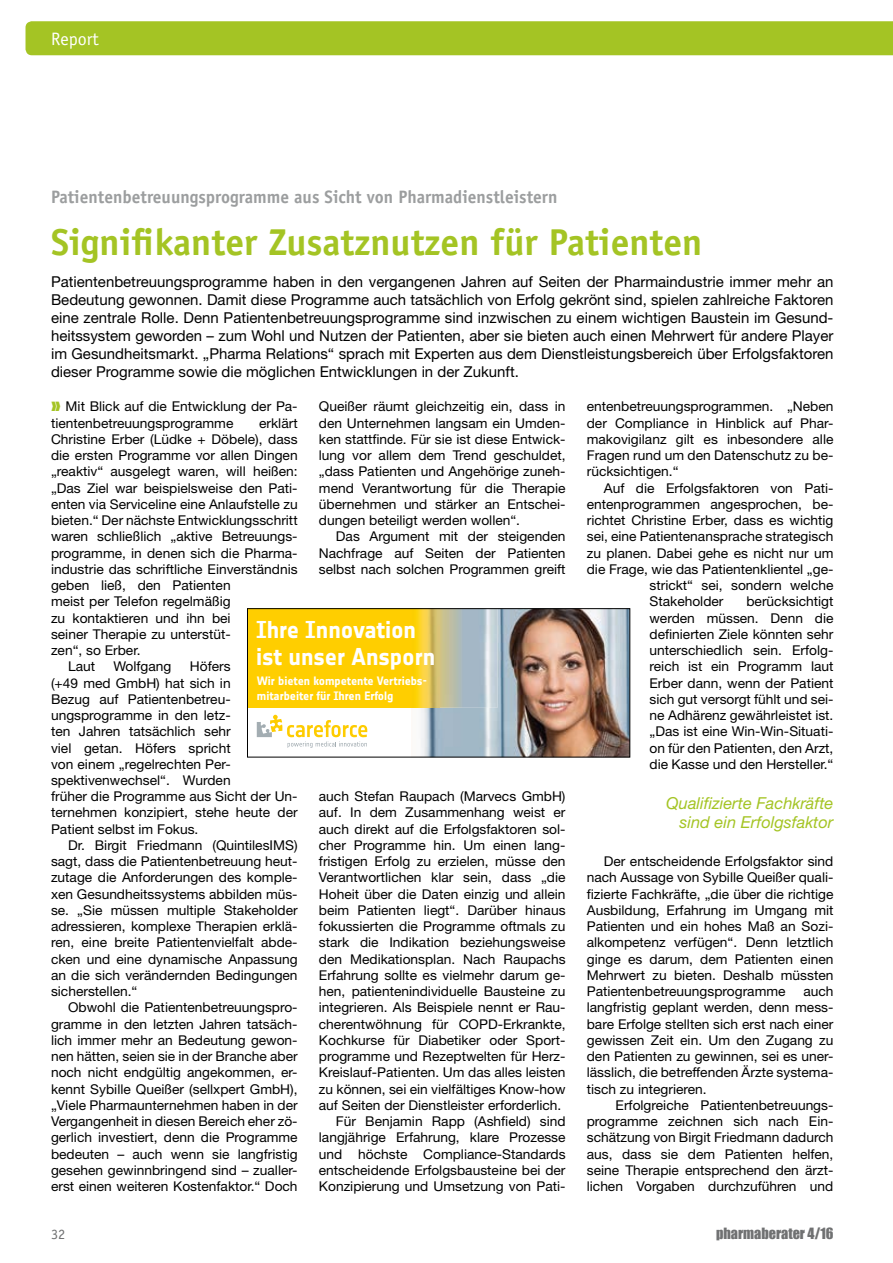
<style>
.page{position:relative;width:893px;height:1263px;background:#fff}
.page>*{position:absolute;margin:0;border:0;box-sizing:border-box;transform-origin:0 0}
._05_Headlines{font:700 37.5px "Officina Sans";color:#a4c424}
.t1{font:24px/27px "Notes Bold Tf";letter-spacing:-.01em;color:#fff}
.pb_Vorspann{font:700 18px "Officina Sans";color:#9c9e9f}
.t2{font:18px "Officina Sans";color:#fff}
.pb_Zwischenüberschri{font:italic 16.5px/19.8px "Helvetica Neue LT Std";color:#a4c424;text-align:right}
._07_Vorspann{font:15px/18px "Helvetica Neue LT Std";color:#000;text-align:justify}
.t3{font:14.25px "Impact";color:#707172}
.t4{font:14.25px "Officina Sans";color:#707172}
._01_Fließtext{font:13.5px/16.2px "Helvetica Neue LT Std";color:#000;text-align:justify}
.t5{font:12px/14.4px "Notes Bold Tf";letter-spacing:-.005em;color:#fff}
.t6{font:9px "Helvetica";color:#000}
</style>
<div class="page">
<div style="left:26px;top:21px;width:867px;height:34px;background:#a4c424"></div>
<img style="left:421px;top:610px;width:207px;height:145px">
<svg style="left:257px;top:715px;width:110px;height:33px"></svg>
<img style="left:439px;top:610px;width:58px;height:98px">
<div style="left:247px;top:608px;width:69px;height:100px;background:#ffce00"></div>
<img style="left:316px;top:610px;width:123px;height:98px">
<div style="left:247px;top:608px;width:383px;height:149px;border:1px solid #000"></div>
<p class="t2" style="left:51px;top:28px;width:49px">Report</p>
<p class="pb_Vorspann" style="left:51px;top:186px;width:508px">Patientenbetreuungsprogramme aus Sicht von Pharmadienstleistern</p>
<p class="_05_Headlines" style="left:51px;top:219px;width:653px">Signifikanter Zusatznutzen für Patienten</p>
<p class="_07_Vorspann" style="left:51px;top:273px;width:784px">Patientenbetreuungsprogramme haben in den vergangenen Jahren auf Seiten der Pharmaindustrie immer mehr an Bedeutung gewonnen. Damit diese Programme auch tatsächlich von Erfolg gekrönt sind, spielen zahlreiche Faktoren eine zentrale Rolle. Denn Patientenbetreuungsprogramme sind inzwischen zu einem wichtigen Baustein im Gesund&shy;heitssystem geworden – zum Wohl und Nutzen der Patienten, aber sie bieten auch einen Mehrwert für andere Player im Gesundheitsmarkt. „Pharma Relations“ sprach mit Experten aus dem Dienstleistungsbereich über Erfolgsfaktoren dieser Programme sowie die möglichen Entwicklungen in der Zukunft.</p>
<p class="_01_Fließtext" style="left:51px;top:398px;width:248px;text-indent:15px">Mit Blick auf die Entwicklung der Pa&shy;tientenbetreuungsprogramme</p>
<p class="_01_Fließtext" style="left:319px;top:398px;width:248px">Queißer räumt gleichzeitig ein, dass in den Unternehmen langsam ein Umden&shy;ken stattfinde. Für sie ist diese Entwick&shy;lung vor allem dem Trend geschuldet, „dass Patienten und Angehörige zuneh&shy;mend Verantwortung für die Therapie übernehmen und stärker an Entschei&shy;dungen beteiligt werden wollen“.</p>
<p class="_01_Fließtext" style="left:319px;top:528px;width:248px;text-indent:17px">Das Argument mit der steigenden Nachfrage auf Seiten der Patienten selbst nach solchen Programmen greift</p>
<p class="_01_Fließtext" style="left:587px;top:398px;width:248px">entenbetreuungsprogrammen. „Neben der Compliance in Hinblick auf Phar&shy;makovigilanz gilt es inbesondere alle Fragen rund um den Datenschutz zu be&shy;rücksichtigen.“</p>
<p class="_01_Fließtext" style="left:604px;top:479px;width:231px">Auf die Erfolgsfaktoren von Pati-</p>
<p class="_01_Fließtext" style="left:587px;top:496px;width:248px">entenprogrammen angesprochen, be-</p>
<p class="_01_Fließtext" style="left:587px;top:512px;width:248px">richtet Christine Erber, dass es wichtig</p>
<p class="_01_Fließtext" style="left:587px;top:528px;width:248px">sei, eine Patientenansprache strategisch</p>
<p class="_01_Fließtext" style="left:587px;top:544px;width:248px">zu planen. Dabei gehe es nicht nur um</p>
<p class="_01_Fließtext" style="left:587px;top:561px;width:248px">die Frage, wie das Patientenklientel „ge-</p>
<p class="_01_Fließtext" style="left:649px;top:577px;width:185px">strickt“ sei, sondern welche</p>
<p class="_01_Fließtext" style="left:649px;top:593px;width:75px">Stakeholder</p>
<p class="_01_Fließtext" style="left:51px;top:414px;width:248px;text-align:left;text-indent:208px">erklärt Christine Erber (Lüdke + Döbele), dass die ersten Programme vor allen Dingen „reaktiv“ ausgelegt waren, will heißen: „Das Ziel war beispielsweise den Pati&shy;enten via Serviceline eine Anlaufstelle zu bieten.“ Der nächste Entwicklungsschritt waren schließlich „aktive Betreuungs&shy;programme, in denen sich die Pharma&shy;industrie das schriftliche Einverständnis geben ließ, den Patienten<br>meist per Telefon regelmäßig<br>zu kontaktieren und ihn bei<br>seiner Therapie zu unterstüt-<br>zen“, so Erber.</p>
<p class="_01_Fließtext" style="left:68px;top:658px;width:29px">Laut</p>
<p class="_01_Fließtext" style="left:114px;top:658px;width:59px">Wolfgang</p>
<p class="_01_Fließtext" style="left:649px;top:593px;width:185px;text-indent:97px">berücksichtigt werden müssen. Denn die definierten Ziele könnten sehr unterschiedlich sein. Erfolg&shy;reich ist ein Programm laut Erber dann, wenn der Patient sich gut versorgt fühlt und sei&shy;ne Adhärenz gewährleistet ist. „Das ist eine Win-Win-Situati&shy;on für den Patienten, den Arzt, die Kasse und den Hersteller.“</p>
<p class="pb_Zwischenüberschri" style="left:666px;top:792px;width:169px">Qualifizierte Fachkräfte sind ein Erfolgsfaktor</p>
<p class="_01_Fließtext" style="left:587px;top:853px;width:248px;text-indent:17px">Der entscheidende Erfolgsfaktor sind nach Aussage von Sybille Queißer quali&shy;fizierte Fachkräfte, „die über die richtige Ausbildung, Erfahrung im Umgang mit Patienten und ein hohes Maß an Sozi&shy;alkompetenz verfügen“. Denn letztlich ginge es darum, dem Patienten einen Mehrwert zu bieten. Deshalb müssten Patientenbetreuungsprogramme</p>
<p class="t1" style="left:256px;top:616px;width:181px">Ihre Innovation ist unser Ansporn</p>
<p class="t5" style="left:257px;top:674px;width:172px">Wir bieten kompetente Vertriebs&shy;mitarbeiter für Ihren Erfolg</p>
<p class="_01_Fließtext" style="left:51px;top:658px;width:248px;text-align:left;text-indent:139px">Höfers<br>(+49 med GmbH) hat sich in<br>Bezug auf Patientenbetreu&shy;ungsprogramme in den letz-<br>ten Jahren tatsächlich sehr<br>viel getan. Höfers spricht<br>von einem „regelrechten Per&shy;spektivenwechsel“. Wurden<br>früher die Programme aus Sicht der Un&shy;ternehmen konzipiert, stehe heute der<br>Patient selbst im Fokus.</p>
<p class="_01_Fließtext" style="left:51px;top:837px;width:248px;text-indent:17px">Dr. Birgit Friedmann (QuintilesIMS) sagt, dass die Patientenbetreuung heut&shy;zutage die Anforderungen des komple&shy;xen Gesundheitssystems abbilden müs&shy;se. „Sie müssen multiple Stakeholder adressieren, komplexe Therapien erklä&shy;ren, eine breite Patientenvielfalt abde&shy;cken und eine dynamische Anpassung an die sich verändernden Bedingungen sicherstellen.“</p>
<p class="_01_Fließtext" style="left:51px;top:999px;width:248px;text-indent:17px">Obwohl die Patientenbetreuungspro&shy;gramme in den letzten Jahren tatsäch&shy;lich immer mehr an Bedeutung gewon&shy;nen hätten, seien sie in der Branche aber noch nicht endgültig angekommen, er&shy;kennt Sybille Queißer (sellxpert GmbH), „Viele Pharmaunternehmen haben in der Vergangenheit in diesen Bereich eher zö&shy;gerlich investiert, denn die Programme bedeuten – auch wenn sie langfristig gesehen gewinnbringend sind – zualler&shy;erst einen weiteren Kostenfaktor.“ Doch</p>
<p class="t6" style="left:216px;top:788px;width:153px">careforce_16_01_20_anz_RZ.indd 1</p>
<p class="_01_Fließtext" style="left:319px;top:788px;width:248px">auch Stefan Raupach (Marvecs GmbH) auf. In dem Zusammenhang weist er auch direkt auf die Erfolgsfaktoren sol&shy;cher Programme hin. Um einen lang&shy;fristigen Erfolg zu erzielen, müsse den Verantwortlichen klar sein, dass „die Hoheit über die Daten einzig und allein beim Patienten liegt“. Darüber hinaus fokussierten die Programme oftmals zu stark die Indikation beziehungsweise den Medikationsplan. Nach Raupachs Erfahrung sollte es vielmehr darum ge&shy;hen, patientenindividuelle Bausteine zu integrieren. Als Beispiele nennt er Rau&shy;cherentwöhnung für COPD-Erkrankte, Kochkurse für Diabetiker oder Sport&shy;programme und Rezeptwelten für Herz-Kreislauf-Patienten. Um das alles leisten zu können, sei ein vielfältiges Know-how auf Seiten der Dienstleister erforderlich.</p>
<p class="_01_Fließtext" style="left:319px;top:1113px;width:248px;text-indent:17px">Für Benjamin Rapp (Ashfield) sind langjährige Erfahrung, klare Prozesse und höchste Compliance-Standards entscheidende Erfolgsbausteine bei der Konzipierung und Umsetzung von Pati-</p>
<p class="_01_Fließtext" style="left:587px;top:983px;width:248px;text-indent:217px">auch langfristig geplant werden, denn mess&shy;bare Erfolge stellten sich erst nach einer gewissen Zeit ein. Um den Zugang zu den Patienten zu gewinnen, sei es uner&shy;lässlich, die betreffenden Ärzte systema&shy;tisch zu integrieren.</p>
<p class="_01_Fließtext" style="left:587px;top:1097px;width:248px;text-indent:29px">Erfolgreiche Patientenbetreuungs&shy;programme zeichnen sich nach Ein&shy;schätzung von Birgit Friedmann dadurch aus, dass sie dem Patienten helfen, seine Therapie entsprechend den ärzt&shy;lichen Vorgaben durchzuführen und</p>
<p class="t4" style="left:51px;top:1226px;width:16px">32</p>
<p class="t3" style="left:716px;top:1223px;width:119px">pharmaberater 4/16</p>
</div>
